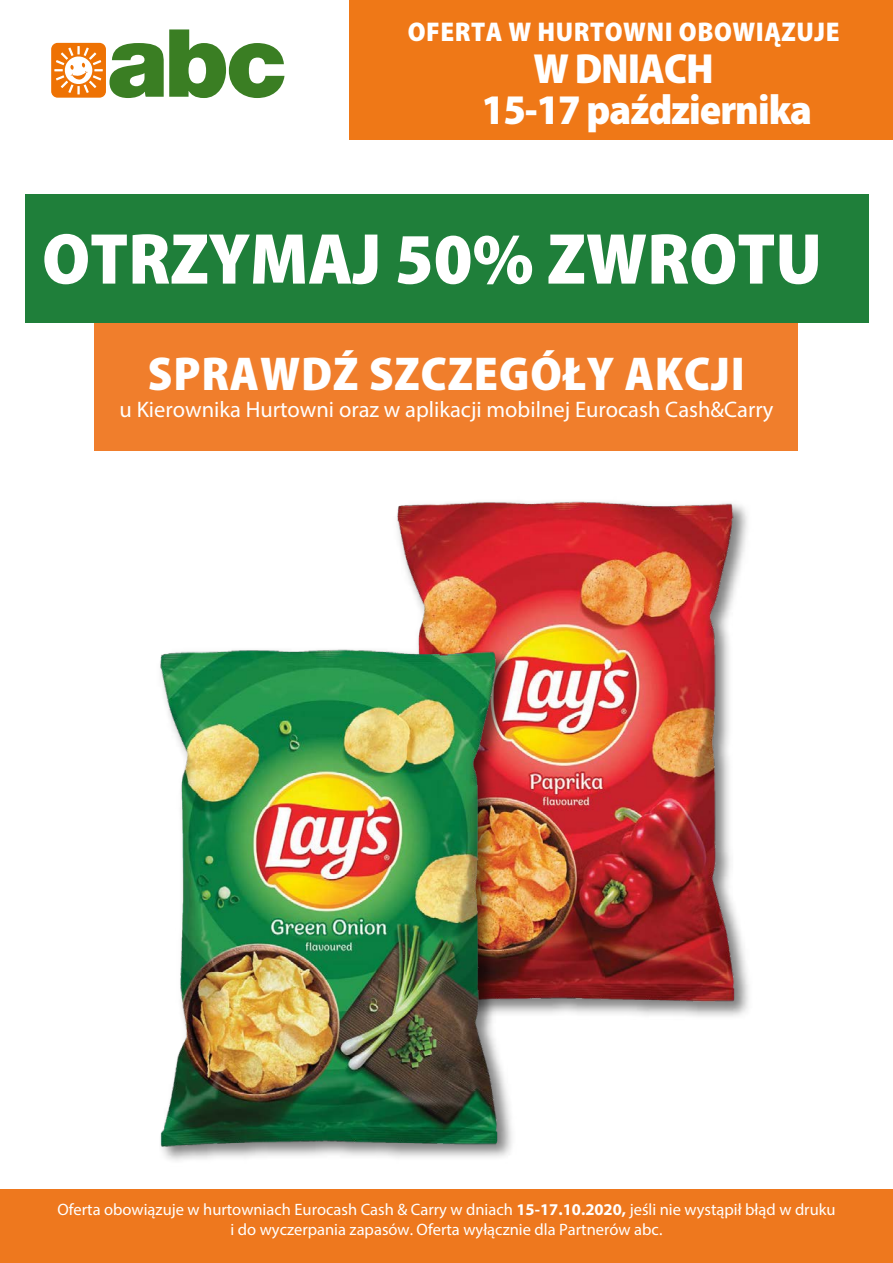
<style>
.page{position:relative;width:893px;height:1263px;background:#fff}
.page>*{position:absolute;margin:0;border:0;box-sizing:border-box;transform-origin:0 0}
.t1{font:900 semi-condensed 72.75px "Myriad Pro";color:#fff}
.t2{font:900 semi-condensed 47.7px "Myriad Pro";letter-spacing:.02em;color:#fff}
.t3{font:900 semi-condensed 42.3px/40.5px "Myriad Pro";letter-spacing:-.025em;color:#fff}
.t4{font:900 semi-condensed 27.15px "Myriad Pro";letter-spacing:.02em;color:#fff}
.t5{font:22.5px "Myriad Pro";color:#fff}
.t6{font:16.5px/19.8px "Myriad Pro";color:#fff;text-align:center}
.s1{font-weight:700}
</style>
<div class="page">
<div style="left:0;top:1189px;width:893px;height:74px;background:#ee781e"></div>
<div style="left:0;top:0;width:893px;height:139px;background:#ef7817"></div>
<div style="left:0;top:0;width:348px;height:143px;background:#fff"></div>
<svg style="left:109px;top:29px;width:175px;height:69px"></svg>
<div style="left:51px;top:43px;width:55px;height:55px;background:#ee7203;border-radius:6px"></div>
<svg style="left:54px;top:46px;width:49px;height:48px"></svg>
<div style="left:25px;top:194px;width:843px;height:129px;background:#1f7f3a"></div>
<div style="left:95px;top:323px;width:703px;height:128px;background:#f07e2c"></div>
<img style="left:397px;top:501px;width:352px;height:516px">
<img style="left:175px;top:627px;width:385px;height:534px">
<img style="left:160px;top:637px;width:375px;height:523px">
<h3 class="t4" style="left:408px;top:14px;width:433px">OFERTA W HURTOWNI OBOWIĄZUJE</h3>
<h3 class="t3" style="left:482px;top:47px;width:332px;text-indent:52px">W DNIACH<br>15-17 października</h3>
<h1 class="t1" style="left:42px;top:211px;width:781px">OTRZYMAJ 50% ZWROTU</h1>
<h2 class="t2" style="left:148px;top:343px;width:598px">SPRAWDŹ SZCZEGÓŁY AKCJI</h2>
<h3 class="t5" style="left:120px;top:396px;width:655px">u Kierownika Hurtowni oraz w aplikacji mobilnej Eurocash Cash&amp;Carry</h3>
<p class="t6" style="left:57px;top:1199px;width:780px">Oferta obowiązuje w hurtowniach Eurocash Cash &amp; Carry w dniach <span class="s1">15-17.10.2020,</span> jeśli nie wystąpił błąd w druku i do wyczerpania zapasów. Oferta wyłącznie dla Partnerów abc.</p>
</div>
